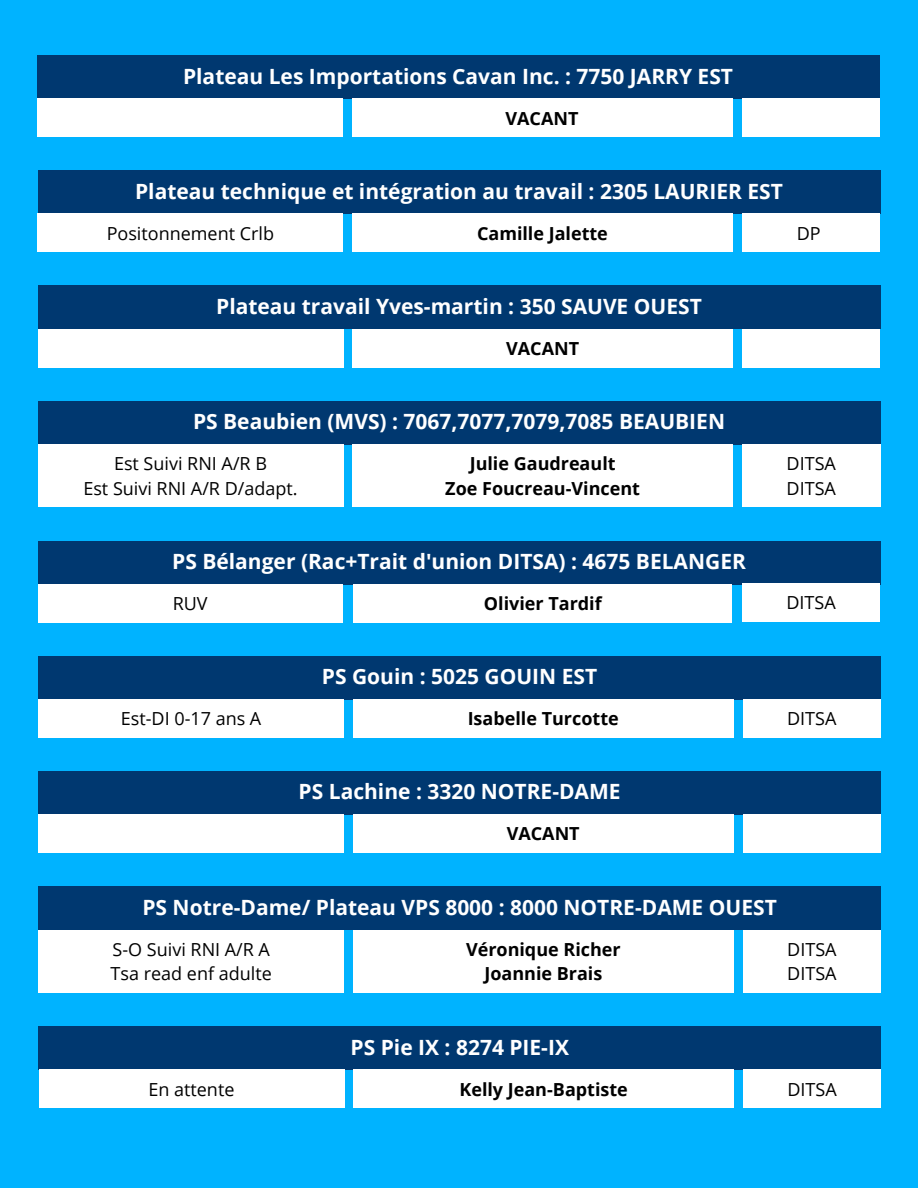
<style>
.page{position:relative;width:918px;height:1188px;background:#00b3ff}
.page>*{position:absolute;margin:0;border:0;box-sizing:border-box;transform-origin:0 0}
.t1{font:700 21px "Open Sans";color:#fff}
.t2{font:18px/24.8px "Open Sans";color:#000}
.t3{font:700 18px/24.8px "Open Sans";color:#000;text-align:center}
</style>
<div class="page">
<div style="left:37px;top:55px;width:842px;height:44px;background:#003870"></div>
<div style="left:352px;top:99px;width:380px;height:38px;background:#fff"></div>
<div style="left:37px;top:99px;width:306px;height:38px;background:#fff"></div>
<div style="left:742px;top:99px;width:138px;height:38px;background:#fff"></div>
<div style="left:38px;top:171px;width:842px;height:43px;background:#003870"></div>
<div style="left:352px;top:214px;width:381px;height:38px;background:#fff"></div>
<div style="left:38px;top:214px;width:305px;height:38px;background:#fff"></div>
<div style="left:742px;top:214px;width:138px;height:38px;background:#fff"></div>
<div style="left:38px;top:286px;width:842px;height:43px;background:#003870"></div>
<div style="left:353px;top:329px;width:380px;height:38px;background:#fff"></div>
<div style="left:38px;top:329px;width:305px;height:38px;background:#fff"></div>
<div style="left:742px;top:329px;width:138px;height:38px;background:#fff"></div>
<div style="left:38px;top:401px;width:842px;height:43px;background:#003870"></div>
<div style="left:353px;top:444px;width:380px;height:63px;background:#fff"></div>
<div style="left:38px;top:444px;width:305px;height:63px;background:#fff"></div>
<div style="left:742px;top:444px;width:138px;height:63px;background:#fff"></div>
<div style="left:38px;top:541px;width:842px;height:43px;background:#003870"></div>
<div style="left:354px;top:584px;width:378px;height:38px;background:#fff"></div>
<div style="left:38px;top:584px;width:304px;height:38px;background:#fff"></div>
<div style="left:742px;top:584px;width:138px;height:38px;background:#fff"></div>
<div style="left:38px;top:656px;width:843px;height:43px;background:#003870"></div>
<div style="left:353px;top:699px;width:380px;height:39px;background:#fff"></div>
<div style="left:38px;top:699px;width:306px;height:39px;background:#fff"></div>
<div style="left:743px;top:699px;width:138px;height:39px;background:#fff"></div>
<div style="left:38px;top:886px;width:843px;height:44px;background:#003870"></div>
<div style="left:353px;top:930px;width:381px;height:63px;background:#fff"></div>
<div style="left:39px;top:930px;width:305px;height:63px;background:#fff"></div>
<div style="left:743px;top:930px;width:138px;height:63px;background:#fff"></div>
<div style="left:39px;top:1026px;width:842px;height:44px;background:#003870"></div>
<div style="left:354px;top:1070px;width:380px;height:38px;background:#fff"></div>
<div style="left:39px;top:1070px;width:305px;height:38px;background:#fff"></div>
<div style="left:743px;top:1070px;width:138px;height:38px;background:#fff"></div>
<div style="left:38px;top:771px;width:843px;height:44px;background:#003870"></div>
<div style="left:353px;top:815px;width:380px;height:38px;background:#fff"></div>
<div style="left:38px;top:815px;width:306px;height:38px;background:#fff"></div>
<div style="left:743px;top:815px;width:138px;height:38px;background:#fff"></div>
<h1 class="t1" style="left:183px;top:61px;width:552px">Plateau Les Importations Cavan Inc. : 7750 JARRY EST</h1>
<h2 class="t3" style="left:506px;top:105px;width:74px">VACANT</h2>
<h1 class="t1" style="left:135px;top:176px;width:649px">Plateau technique et intégration au travail : 2305 LAURIER EST</h1>
<p class="t2" style="left:107px;top:220px;width:169px">Positonnement Crlb</p>
<h4 class="t3" style="left:477px;top:220px;width:132px">Camille Jalette</h4>
<h3 class="t2" style="left:797px;top:220px;width:25px">DP</h3>
<h1 class="t1" style="left:216px;top:291px;width:487px">Plateau travail Yves-martin : 350 SAUVE OUEST</h1>
<h2 class="t3" style="left:506px;top:336px;width:74px">VACANT</h2>
<h1 class="t1" style="left:193px;top:407px;width:534px">PS Beaubien (MVS) : 7067,7077,7079,7085 BEAUBIEN</h1>
<h4 class="t3" style="left:445px;top:451px;width:196px">Julie Gaudreault<br>Zoe Foucreau-Vincent</h4>
<p class="t2" style="left:114px;top:451px;width:154px">Est Suivi RNI A/R B</p>
<p class="t2" style="left:83px;top:476px;width:216px">Est Suivi RNI A/R D/adapt.</p>
<h3 class="t2" style="left:787px;top:451px;width:51px">DITSA<br>DITSA</h3>
<h1 class="t1" style="left:172px;top:547px;width:575px">PS Bélanger (Rac+Trait d'union DITSA) : 4675 BELANGER</h1>
<h3 class="t2" style="left:173px;top:591px;width:36px">RUV</h3>
<h4 class="t3" style="left:484px;top:591px;width:119px">Olivier Tardif</h4>
<h3 class="t2" style="left:786px;top:590px;width:51px">DITSA</h3>
<h1 class="t1" style="left:322px;top:662px;width:277px">PS Gouin : 5025 GOUIN EST</h1>
<p class="t2" style="left:121px;top:706px;width:142px">Est-DI 0-17 ans A</p>
<h4 class="t3" style="left:468px;top:706px;width:153px">Isabelle Turcotte</h4>
<h3 class="t2" style="left:787px;top:706px;width:51px">DITSA</h3>
<h1 class="t1" style="left:299px;top:777px;width:324px">PS Lachine : 3320 NOTRE-DAME</h1>
<h2 class="t3" style="left:507px;top:821px;width:74px">VACANT</h2>
<h1 class="t1" style="left:142px;top:892px;width:636px">PS Notre-Dame/ Plateau VPS 8000 : 8000 NOTRE-DAME OUEST</h1>
<h4 class="t3" style="left:466px;top:936px;width:156px">Véronique Richer<br>Joannie Brais</h4>
<p class="t2" style="left:113px;top:936px;width:159px">S-O Suivi RNI A/R A</p>
<p class="t2" style="left:111px;top:961px;width:163px">Tsa read enf adulte</p>
<h3 class="t2" style="left:787px;top:936px;width:51px">DITSA<br>DITSA</h3>
<h1 class="t1" style="left:351px;top:1032px;width:220px">PS Pie IX : 8274 PIE-IX</h1>
<p class="t2" style="left:148px;top:1076px;width:88px">En attente</p>
<h4 class="t3" style="left:459px;top:1076px;width:170px">Kelly Jean-Baptiste</h4>
<h3 class="t2" style="left:787px;top:1076px;width:51px">DITSA</h3>
</div>
